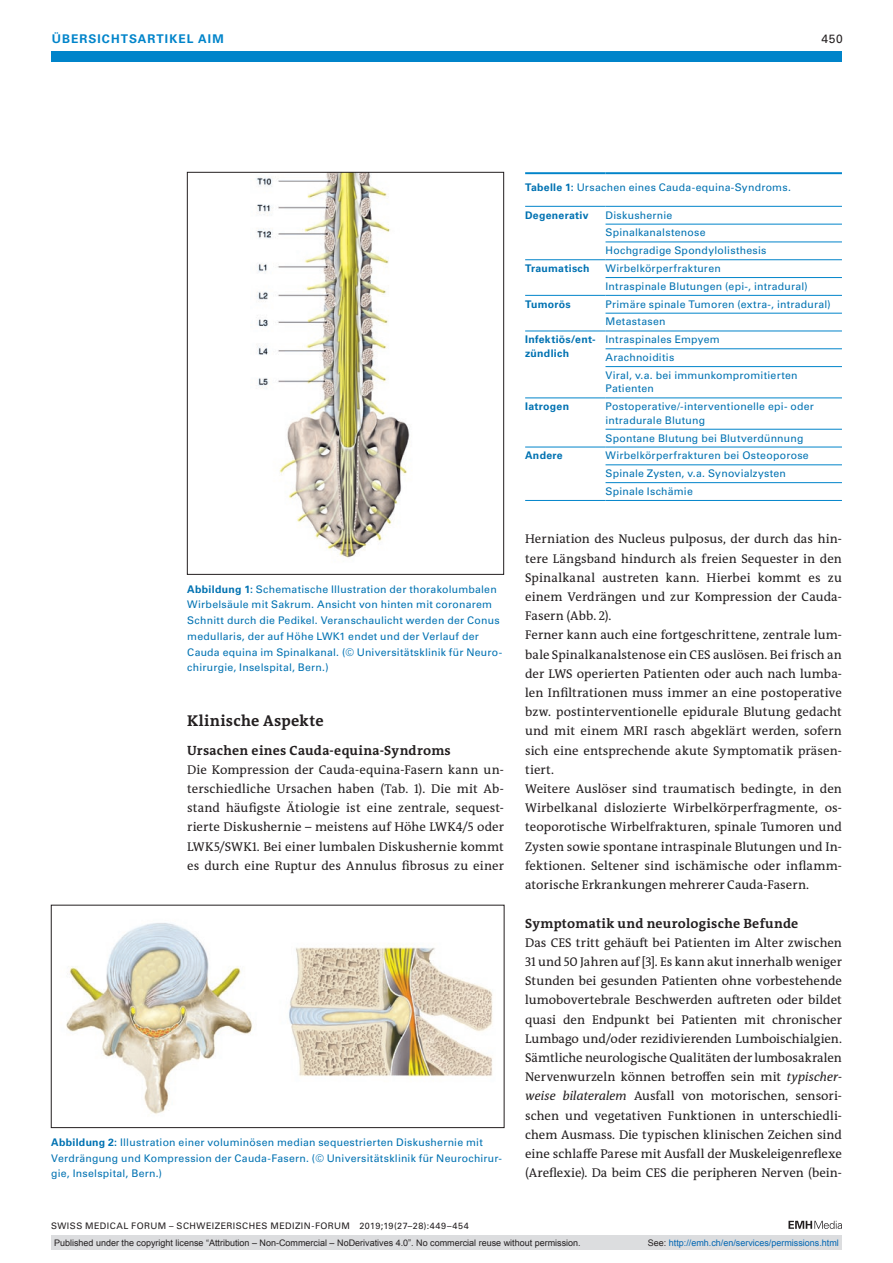
<style>
.page{position:relative;width:893px;height:1263px;background:#fff}
.page>*{position:absolute;margin:0;border:0;box-sizing:border-box;transform-origin:0 0}
.t1{font:700 15.75px "The Antiqua B W7";letter-spacing:.02em;color:#231f20}
.t2{font:700 13.5px "The Antiqua B W7";letter-spacing:.02em;color:#231f20}
.t3{font:12.75px/19.2px "The Antiqua B W5 Plain";letter-spacing:.005em;color:#231f20;text-align:justify}
.t4{font:700 12px "Univers LT Std";color:#0084ca}
.t5{font:12px "Univers LT Std";color:#231f20}
.t6{font:10.5px/17.9px "Univers LT Std";letter-spacing:.02em;color:#0072b2}
.t7{font:700 10.5px/13.5px "Univers LT Std";letter-spacing:.025em;color:#0072b2}
.t8{font:9px "Arial";color:#231f20}
.t9{font:9px "Univers LT Std";letter-spacing:.05em;color:#231f20}
.t10{font:9px "Arial";color:#0166b3}
.s1{font-weight:700}
.s2{font-style:italic}
.s3{color:#231f20}
</style>
<div class="page">
<div style="left:51px;top:51px;width:791px;height:11px;background:#0084ca"></div>
<svg style="left:788px;top:1221px;width:54px;height:8px"></svg>
<img style="left:256px;top:174px;width:154px;height:384px">
<div style="left:187px;top:172px;width:317px;height:403px;border:1px solid #231f20"></div>
<img style="left:66px;top:923px;width:427px;height:191px">
<div style="left:51px;top:905px;width:453px;height:223px;border:1px solid #231f20"></div>
<hr style="left:605px;top:259px;width:237px;height:1px;background:#0084ca">
<hr style="left:605px;top:277px;width:237px;height:1px;background:#0084ca">
<hr style="left:605px;top:295px;width:237px;height:1px;background:#0084ca">
<hr style="left:605px;top:313px;width:237px;height:1px;background:#0084ca">
<hr style="left:605px;top:331px;width:237px;height:1px;background:#0084ca">
<hr style="left:605px;top:348px;width:237px;height:1px;background:#0084ca">
<hr style="left:605px;top:366px;width:237px;height:1px;background:#0084ca">
<hr style="left:605px;top:398px;width:237px;height:1px;background:#0084ca">
<hr style="left:605px;top:429px;width:237px;height:1px;background:#0084ca">
<hr style="left:605px;top:447px;width:237px;height:1px;background:#0084ca">
<hr style="left:605px;top:464px;width:237px;height:1px;background:#0084ca">
<hr style="left:605px;top:482px;width:237px;height:1px;background:#0084ca">
<hr style="left:525px;top:500px;width:80px;height:1px;background:#0084ca">
<hr style="left:605px;top:242px;width:237px;height:1px;background:#0084ca">
<hr style="left:605px;top:224px;width:237px;height:1px;background:#0084ca">
<hr style="left:605px;top:500px;width:237px;height:1px;background:#0084ca">
<hr style="left:525px;top:259px;width:80px;height:1px;background:#0084ca">
<hr style="left:525px;top:295px;width:80px;height:1px;background:#0084ca">
<hr style="left:525px;top:331px;width:80px;height:1px;background:#0084ca">
<hr style="left:525px;top:398px;width:80px;height:1px;background:#0084ca">
<hr style="left:525px;top:447px;width:80px;height:1px;background:#0084ca">
<hr style="left:525px;top:172px;width:80px;height:2px;background:#0084ca">
<hr style="left:605px;top:172px;width:237px;height:2px;background:#0084ca">
<hr style="left:525px;top:206px;width:80px;height:1px;background:#0084ca">
<hr style="left:605px;top:206px;width:237px;height:1px;background:#0084ca">
<div style="left:51px;top:1235px;width:791px;height:15px;background:#dcdddf"></div>
<p class="t4" style="left:52px;top:31px;width:20px">Übersichtsartikel</p>
<p class="t4" style="left:198px;top:31px;width:27px">AIM</p>
<p class="t5" style="left:821px;top:31px;width:23px">450</p>
<p class="t6" style="left:187px;top:581px;width:316px;line-height:15.8px"><span class="s1">Abbildung 1:</span> Schematische Illustration der thorakolumbalen Wirbelsäule mit Sakrum. Ansicht von hinten mit coronarem Schnitt durch die Pedikel. Veranschaulicht werden der Conus medullaris, der auf Höhe LWK1 endet und der Verlauf der Cauda equina im Spinalkanal. (© Universitätsklinik für Neuro&shy;chirurgie, Inselspital, Bern.)</p>
<p class="t1" style="left:187px;top:710px;width:138px">Klinische Aspekte</p>
<p class="t2" style="left:187px;top:741px;width:265px">Ursachen eines Cauda-equina-Syndroms</p>
<p class="t3" style="left:187px;top:760px;width:318px">Die Kompression der Cauda-equina-Fasern kann un&shy;terschiedliche Ursachen haben (Tab. 1). Die mit Ab&shy;stand häufigste Ätiologie ist eine zentrale, sequest&shy;rierte Diskushernie – meistens auf Höhe LWK4/5 oder LWK5/SWK1. Bei einer lumbalen Diskushernie kommt es durch eine Ruptur des Annulus fibrosus zu einer</p>
<p class="t6" style="left:51px;top:1134px;width:452px;line-height:15.8px"><span class="s1">Abbildung 2:</span> Illustration einer voluminösen median sequestrierten Diskushernie mit<br>Verdrängung und Kompression der Cauda-Fasern. (© Universitätsklinik für Neurochirur&shy;gie, Inselspital, Bern.)</p>
<p class="t9" style="left:51px;top:1220px;width:419px">SWISS MEDICAL FORUM – SCHWEIZERISCHES MEDIZIN-FORUM 2019;19(27–28):449–454</p>
<p class="t6" style="left:525px;top:179px;width:267px"><span class="s1">Tabelle 1:</span> Ursachen eines Cauda-equina-Syndroms.</p>
<p class="t7" style="left:525px;top:208px;width:65px">Degenerativ</p>
<p class="t6" style="left:605px;top:206px;width:162px">Diskushernie<br>Spinalkanalstenose<br>Hochgradige Spondylolisthesis</p>
<p class="t7" style="left:525px;top:262px;width:66px">Traumatisch</p>
<p class="t6" style="left:605px;top:259px;width:204px">Wirbelkörperfrakturen<br>Intraspinale Blutungen (epi-, intradural)</p>
<p class="t7" style="left:525px;top:297px;width:47px">Tumorös</p>
<p class="t6" style="left:605px;top:295px;width:227px">Primäre spinale Tumoren (extra-, intradural)<br>Metastasen</p>
<p class="t7" style="left:525px;top:333px;width:72px">Infektiös/ent&shy;zündlich</p>
<p class="t6" style="left:605px;top:331px;width:194px">Intraspinales Empyem<br>Arachnoiditis<br>Viral, v.a. bei immunkompromitierten</p>
<p class="t6" style="left:605px;top:380px;width:50px">Patienten</p>
<p class="t7" style="left:525px;top:400px;width:45px">Iatrogen</p>
<p class="t6" style="left:605px;top:400px;width:210px;line-height:13.5px">Postoperative/-interventionelle epi- oder intradurale Blutung</p>
<p class="t6" style="left:605px;top:429px;width:199px">Spontane Blutung bei Blutverdünnung</p>
<p class="t7" style="left:525px;top:449px;width:39px">Andere</p>
<p class="t6" style="left:605px;top:447px;width:205px">Wirbelkörperfrakturen bei Osteoporose<br>Spinale Zysten, v.a. Synovialzysten<br>Spinale Ischämie</p>
<p class="t3" style="left:525px;top:530px;width:318px;text-align:left">Herniation des Nucleus pulposus, der durch das hin&shy;tere Längsband hindurch als freien Sequester in den Spinalkanal austreten kann. Hierbei kommt es zu einem Verdrängen und zur Kompression der Cauda-Fasern (Abb. 2).<br>Ferner kann auch eine fortgeschrittene, zentrale lum&shy;bale Spinalkanalstenose ein CES auslösen. Bei frisch an der LWS operierten Patienten oder auch nach lumba&shy;len Infiltrationen muss immer an eine postoperative bzw. postinterventionelle epidurale Blutung gedacht und mit einem MRI rasch abgeklärt werden, sofern sich eine entsprechende akute Symptomatik präsen&shy;tiert.<br>Weitere Auslöser sind traumatisch bedingte, in den Wirbelkanal dislozierte Wirbelkörperfragmente, os&shy;teoporotische Wirbelfrakturen, spinale Tumoren und Zysten sowie spontane intraspinale Blutungen und In&shy;fektionen. Seltener sind ischämische oder inflamm&shy;atorische Erkrankungen mehrerer Cauda-Fasern.</p>
<p class="t2" style="left:525px;top:914px;width:275px">Symptomatik und neurologische Befunde</p>
<p class="t3" style="left:525px;top:933px;width:318px">Das CES tritt gehäuft bei Patienten im Alter zwischen 31 und 50 Jahren auf [3]. Es kann akut innerhalb weniger Stunden bei gesunden Patienten ohne vorbestehende lumobovertebrale Beschwerden auftreten oder bildet quasi den Endpunkt bei Patienten mit chronischer Lumbago und/oder rezidivierenden Lumboischialgien.<br>Sämtliche neurologische Qualitäten der lumbosakralen Nervenwurzeln können betroffen sein mit <span class="s2">typischer&shy;weise bilateralem</span> Ausfall von motorischen, sensori&shy;schen und vegetativen Funktionen in unterschiedli&shy;chem Ausmass. Die typischen klinischen Zeichen sind eine schlaffe Parese mit Ausfall der Muskeleigenreflexe (Areflexie). Da beim CES die peripheren Nerven (bein-</p>
<p class="t8" style="left:54px;top:1237px;width:528px">Published under the copyright license “Attribution – Non-Commercial – NoDerivatives 4.0”. No commercial reuse without permission.</p>
<p class="t10" style="left:648px;top:1237px;width:193px"><span class="s3">See:</span> http://emh.ch/en/services/permissions.html</p>
</div>
